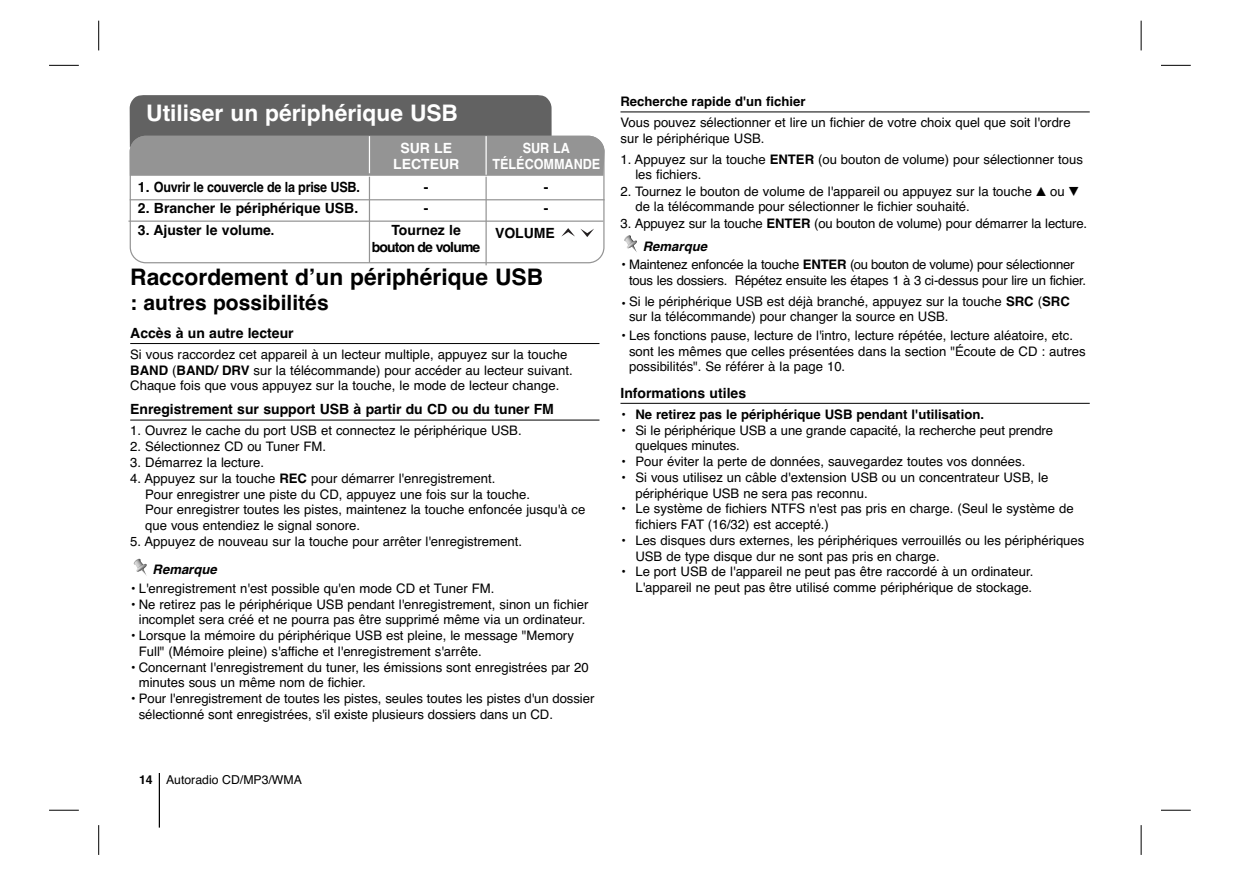
<style>
.page{position:relative;width:1241px;height:874px;background:#fff}
.page>*{position:absolute;margin:0;border:0;box-sizing:border-box;transform-origin:0 0}
.t1{font:700 22.75px "Helvetica";color:#000}
.t2{font:700 22.75px "Helvetica";color:#fff}
.t3{font:700 21px "Helvetica";color:#000}
.t4{font:700 14px/21.7px "Helvetica";color:#000;text-align:center}
.t5{font:700 14px "Helvetica";letter-spacing:-.02em;color:#000}
.t6{font:700 14px/15.8px "Helvetica";color:#fff;text-align:center;scale:.9 1}
.t7{font:700 14px "Helvetica";letter-spacing:-.06em;color:#000}
.t8{font:700 14px/15.8px "Helvetica";color:#fff;text-align:center}
.t9{font:13.12px/15.8px "Helvetica";color:#000}
.t10{font:700 13.12px "Helvetica";color:#000}
.t11{font:italic 700 13.12px "Helvetica";color:#000}
.t12{font:12.25px "Helvetica";color:#000}
.s1{font-weight:700}
.s2{font-family:"Sony PS Common"}
.s3{font-weight:700;font-style:italic}
.s4{font-weight:400}
</style>
<div class="page">
<svg style="left:98px;top:21px;width:1px;height:29px"></svg>
<svg style="left:1140px;top:21px;width:1px;height:29px"></svg>
<hr style="left:49px;top:65px;width:30px;height:1px;background:#000">
<hr style="left:49px;top:809px;width:30px;height:1px;background:#000">
<hr style="left:98px;top:824px;width:1px;height:30px;background:#000">
<hr style="left:1160px;top:65px;width:30px;height:1px;background:#000">
<hr style="left:1140px;top:824px;width:1px;height:30px;background:#000">
<hr style="left:1160px;top:809px;width:30px;height:1px;background:#000">
<hr style="left:159px;top:772px;width:1px;height:55px;background:#000">
<hr style="left:130px;top:343px;width:469px;height:1px;background:#000">
<hr style="left:130px;top:419px;width:469px;height:1px;background:#000">
<hr style="left:620px;top:112px;width:469px;height:1px;background:#000">
<hr style="left:620px;top:403px;width:469px;height:1px;background:#000">
<img style="left:624px;top:235px;width:13px;height:17px">
<img style="left:134px;top:558px;width:13px;height:18px">
<svg style="left:130px;top:176px;width:474px;height:87px"></svg>
<svg style="left:130px;top:95px;width:474px;height:81px;background:#848484"></svg>
<hr style="left:130px;top:199px;width:474px;height:1px;background:#949494">
<hr style="left:128px;top:220px;width:475px;height:2px;background:#949494">
<svg style="left:561px;top:228px;width:33px;height:9px"></svg>
<hr style="left:369px;top:177px;width:1px;height:85px;background:#949494">
<hr style="left:369px;top:136px;width:1px;height:37px;background:#fff">
<hr style="left:485px;top:177px;width:1px;height:88px;background:#949494">
<hr style="left:485px;top:136px;width:1px;height:39px;background:#fff">
<h1 class="t2" style="left:146px;top:105px;width:313px">Utiliser un périphérique USB</h1>
<p class="t8" style="left:393px;top:142px;width:68px">SUR LE<br>LECTEUR</p>
<p class="t6" style="left:492px;top:142px;width:121px">SUR LA<br>TÉLÉCOMMANDE</p>
<p class="t5" style="left:138px;top:181px;width:223px">1. Ouvrir le couvercle de la prise USB.</p>
<p class="t4" style="left:138px;top:199px;width:222px">2. Brancher le périphérique USB.</p>
<p class="t4" style="left:138px;top:221px;width:138px">3. Ajuster le volume.</p>
<p class="t4" style="left:391px;top:177px;width:71px">-<br>-<br>Tournez le</p>
<p class="t7" style="left:372px;top:242px;width:110px">bouton de volume</p>
<p class="t4" style="left:543px;top:177px;width:6px;text-align:left">- -</p>
<p class="t4" style="left:495px;top:223px;width:61px">VOLUME</p>
<h1 class="t1" style="left:130px;top:269px;width:414px">Raccordement d’un périphérique USB</h1>
<h2 class="t3" style="left:130px;top:294px;width:200px">: autres possibilités</h2>
<p class="t4" style="left:130px;top:323px;width:165px">Accès à un autre lecteur</p>
<p class="t9" style="left:130px;top:347px;width:444px">Si vous raccordez cet appareil à un lecteur multiple, appuyez sur la touche<br><span class="s1">BAND</span> (<span class="s1">BAND/ DRV</span> sur la télécommande) pour accéder au lecteur suivant.<br>Chaque fois que vous appuyez sur la touche, le mode de lecteur change.</p>
<p class="t4" style="left:130px;top:399px;width:425px">Enregistrement sur support USB à partir du CD ou du tuner FM</p>
<p class="t9" style="left:130px;top:424px;width:393px">1. Ouvrez le cache du port USB et connectez le périphérique USB.</p>
<p class="t9" style="left:130px;top:440px;width:197px">2. Sélectionnez CD ou Tuner FM.</p>
<p class="t9" style="left:130px;top:455px;width:135px">3. Démarrez la lecture.</p>
<p class="t9" style="left:145px;top:471px;width:442px;text-indent:-15px">4. Appuyez sur la touche <span class="s1">REC</span> pour démarrer l'enregistrement.<br>Pour enregistrer une piste du CD, appuyez une fois sur la touche.<br>Pour enregistrer toutes les pistes, maintenez la touche enfoncée jusqu'à ce que vous entendiez le signal sonore.</p>
<p class="t9" style="left:130px;top:534px;width:393px">5. Appuyez de nouveau sur la touche pour arrêter l'enregistrement.</p>
<p class="t11" style="left:152px;top:564px;width:68px">Remarque</p>
<p class="t9" style="left:130px;top:581px;width:365px">• L'enregistrement n'est possible qu'en mode CD et Tuner FM.</p>
<p class="t9" style="left:130px;top:597px;width:460px;text-align:center"><span class="s1">•</span> Ne retirez pas le périphérique USB pendant l'enregistrement, sinon un fichier incomplet sera créé et ne pourra pas être supprimé même via un ordinateur.</p>
<p class="t9" style="left:139px;top:628px;width:436px;text-indent:-9px"><span class="s1">•</span> Lorsque la mémoire du périphérique USB est pleine, le message "Memory<br>Full" (Mémoire pleine) s'affiche et l'enregistrement s'arrête.</p>
<p class="t9" style="left:139px;top:660px;width:451px;text-indent:-9px"><span class="s1">•</span> Concernant l'enregistrement du tuner, les émissions sont enregistrées par 20 minutes sous un même nom de fichier.</p>
<p class="t9" style="left:139px;top:691px;width:457px;text-indent:-9px"><span class="s1">•</span> Pour l'enregistrement de toutes les pistes, seules toutes les pistes d'un dossier sélectionné sont enregistrées, s'il existe plusieurs dossiers dans un CD.</p>
<p class="t10" style="left:620px;top:97px;width:187px">Recherche rapide d'un fichier</p>
<p class="t9" style="left:620px;top:116px;width:451px">Vous pouvez sélectionner et lire un fichier de votre choix quel que soit l'ordre sur le périphérique USB.</p>
<p class="t9" style="left:635px;top:152px;width:449px;text-indent:-15px">1. Appuyez sur la touche <span class="s1">ENTER</span> (ou bouton de volume) pour sélectionner tous les fichiers.</p>
<p class="t9" style="left:635px;top:185px;width:445px;line-height:15px;text-indent:-15px">2. Tournez le bouton de volume de l'appareil ou appuyez sur la touche <span class="s2">v</span> ou <span class="s2">V </span>de la télécommande pour sélectionner le fichier souhaité.</p>
<p class="t9" style="left:642px;top:212px;width:446px;line-height:23.1px;text-indent:-22px">3. Appuyez sur la touche <span class="s1">ENTER</span> (ou bouton de volume) pour démarrer la lecture.<br><span class="s3">Remarque</span></p>
<p class="t9" style="left:629px;top:258px;width:458px;text-indent:-9px"><span class="s1">•</span> Maintenez enfoncée la touche <span class="s1">ENTER</span> (ou bouton de volume) pour sélectionner tous les dossiers. Répétez ensuite les étapes 1 à 3 ci-dessus pour lire un fichier.</p>
<p class="t9" style="left:629px;top:294px;width:442px;text-indent:-9px"><span class="s1">•</span> Si le périphérique USB est déjà branché, appuyez sur la touche <span class="s1">SRC</span> (<span class="s1">SRC </span>sur la télécommande) pour changer la source en USB.</p>
<p class="t9" style="left:629px;top:328px;width:458px;text-indent:-9px"><span class="s1">•</span> Les fonctions pause, lecture de l'intro, lecture répétée, lecture aléatoire, etc. sont les mêmes que celles présentées dans la section "Écoute de CD : autres possibilités". Se référer à la page 10.</p>
<p class="t4" style="left:620px;top:383px;width:127px">Informations utiles</p>
<p class="t10" style="left:620px;top:409px;width:365px"><span class="s4">•</span> Ne retirez pas le périphérique USB pendant l'utilisation.</p>
<p class="t9" style="left:635px;top:423px;width:419px;text-indent:-15px">• Si le périphérique USB a une grande capacité, la recherche peut prendre quelques minutes.</p>
<p class="t9" style="left:620px;top:454px;width:406px">• Pour éviter la perte de données, sauvegardez toutes vos données.</p>
<p class="t9" style="left:635px;top:470px;width:414px;text-indent:-15px">• Si vous utilisez un câble d'extension USB ou un concentrateur USB, le périphérique USB ne sera pas reconnu.</p>
<p class="t9" style="left:635px;top:502px;width:440px;text-indent:-15px">• Le système de fichiers NTFS n'est pas pris en charge. (Seul le système de fichiers FAT (16/32) est accepté.)</p>
<p class="t9" style="left:635px;top:533px;width:450px;text-indent:-15px">• Les disques durs externes, les périphériques verrouillés ou les périphériques<br>USB de type disque dur ne sont pas pris en charge.</p>
<p class="t9" style="left:620px;top:565px;width:414px;text-align:right">• Le port USB de l'appareil ne peut pas être raccordé à un ordinateur.<br>L'appareil ne peut pas être utilisé comme périphérique de stockage.</p>
<p class="t12" style="left:139px;top:774px;width:164px"><span class="s1">14</span> Autoradio CD/MP3/WMA</p>
</div>
